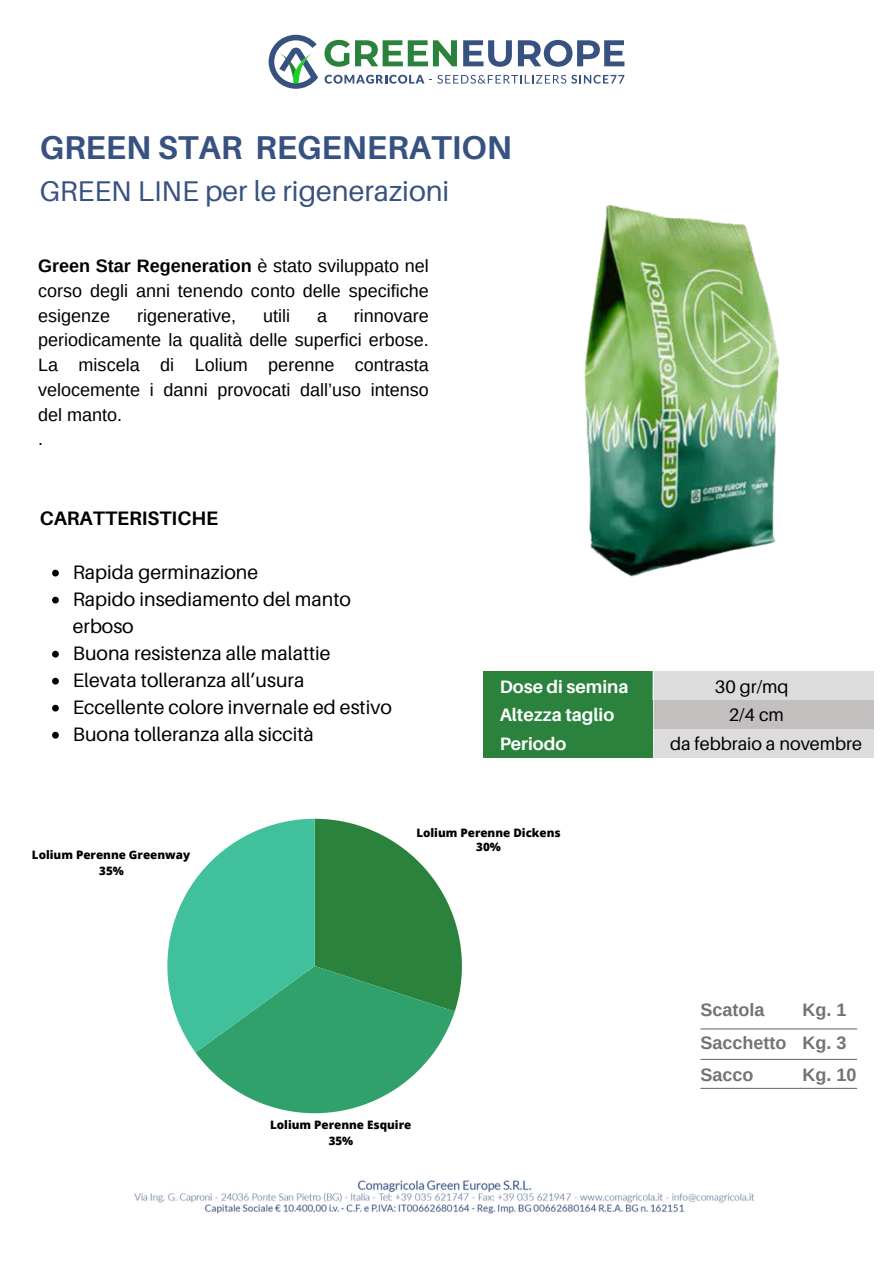
<style>
.page{position:relative;width:894px;height:1264px;background:#fff}
.page>*{position:absolute;margin:0;border:0;box-sizing:border-box;transform-origin:0 0}
.t1{font:700 33px "Aileron";color:#375181}
.t2{font:28.5px "Aileron";color:#375181}
.t3{font:19.5px/27px "Aileron";color:#000}
.t4{font:700 19.5px "Aileron";color:#000}
.t5{font:18px/24.8px "Arimo";color:#000;text-align:justify}
.t6{font:700 18px/32.7px "Arimo";color:#737373}
.t7{font:700 18px "Aileron";color:#fff}
.t8{font:18px "Aileron";color:#000}
.t9{font:800 11.55px/16.5px "Open Sans";color:#000;text-align:center}
.s1{font-weight:700}
</style>
<div class="page">
<svg style="left:324px;top:40px;width:133px;height:27px"></svg>
<svg style="left:463px;top:40px;width:48px;height:27px"></svg>
<svg style="left:517px;top:40px;width:107px;height:27px"></svg>
<svg style="left:324px;top:75px;width:300px;height:9px"></svg>
<svg style="left:268px;top:35px;width:50px;height:54px"></svg>
<img style="left:134px;top:1180px;width:621px;height:34px">
<div style="left:484px;top:671px;width:389px;height:29px;background:#dbdcdb"></div>
<div style="left:484px;top:729px;width:389px;height:28px;background:#dbdcdb"></div>
<div style="left:483px;top:671px;width:169px;height:29px;background:#2b823c"></div>
<div style="left:484px;top:700px;width:389px;height:29px;background:#c4bfbf"></div>
<svg style="left:651px;top:671px;width:3px;height:87px"></svg>
<svg style="left:167px;top:818px;width:295px;height:295px"></svg>
<div style="left:483px;top:700px;width:169px;height:29px;background:#2b823c"></div>
<div style="left:483px;top:729px;width:169px;height:28px;background:#2b823c"></div>
<img style="left:584px;top:205px;width:196px;height:372px">
<svg style="left:52px;top:569px;width:7px;height:7px"></svg>
<svg style="left:52px;top:596px;width:7px;height:7px"></svg>
<svg style="left:52px;top:650px;width:7px;height:7px"></svg>
<svg style="left:52px;top:677px;width:7px;height:7px"></svg>
<svg style="left:52px;top:704px;width:7px;height:7px"></svg>
<svg style="left:52px;top:731px;width:7px;height:7px"></svg>
<hr style="left:700px;top:1028px;width:156px;height:1px;background:#737373">
<hr style="left:700px;top:1058px;width:156px;height:1px;background:#737373">
<hr style="left:700px;top:1087px;width:156px;height:1px;background:#737373">
<p class="t1" style="left:40px;top:127px;width:473px">GREEN STAR REGENERATION</p>
<p class="t2" style="left:40px;top:173px;width:411px">GREEN LINE per le rigenerazioni</p>
<p class="t5" style="left:38px;top:253px;width:392px"><span class="s1">Green Star Regeneration</span> è stato sviluppato nel corso degli anni tenendo conto delle specifiche esigenze</p>
<p class="t5" style="left:38px;top:303px;width:392px;text-indent:316px">rinnovare periodicamente la qualità delle superfici erbose.<br>La miscela di Lolium perenne contrasta velocemente i danni provocati dall’uso intenso del manto.</p>
<p class="t5" style="left:38px;top:427px;width:6px">.</p>
<p class="t5" style="left:137px;top:303px;width:100px">rigenerative,</p>
<p class="t5" style="left:263px;top:303px;width:28px">utili</p>
<p class="t5" style="left:317px;top:303px;width:12px">a</p>
<p class="t4" style="left:40px;top:506px;width:180px">CARATTERISTICHE</p>
<p class="t3" style="left:73px;top:558px;width:187px">Rapida germinazione</p>
<p class="t3" style="left:73px;top:585px;width:279px">Rapido insediamento del manto erboso</p>
<h2 class="t3" style="left:73px;top:639px;width:259px">Buona resistenza alle malattie</h2>
<p class="t3" style="left:73px;top:666px;width:233px">Elevata tolleranza all’usura</p>
<p class="t3" style="left:73px;top:693px;width:320px">Eccellente colore invernale ed estivo</p>
<p class="t3" style="left:73px;top:720px;width:236px">Buona tolleranza alla siccità</p>
<h3 class="t7" style="left:499px;top:675px;width:130px">Dose di semina</h3>
<p class="t7" style="left:499px;top:704px;width:116px">Altezza taglio</p>
<h3 class="t7" style="left:499px;top:732px;width:68px">Periodo</h3>
<p class="t9" style="left:32px;top:846px;width:160px">Lolium Perenne Greenway<br>35%</p>
<p class="t9" style="left:416px;top:826px;width:146px;line-height:13.5px">Lolium Perenne Dickens<br>30%</p>
<p class="t8" style="left:714px;top:675px;width:75px">30 gr/mq</p>
<h3 class="t8" style="left:728px;top:704px;width:57px">2/4 cm</h3>
<p class="t8" style="left:670px;top:732px;width:193px">da febbraio a novembre</p>
<p class="t9" style="left:270px;top:1115px;width:143px">Lolium Perenne Esquire<br>35%</p>
<h3 class="t6" style="left:700px;top:993px;width:87px">Scatola<br>Sacchetto<br>Sacco</h3>
<h3 class="t6" style="left:802px;top:993px;width:55px">Kg. 1<br>Kg. 3<br>Kg. 10</h3>
</div>
